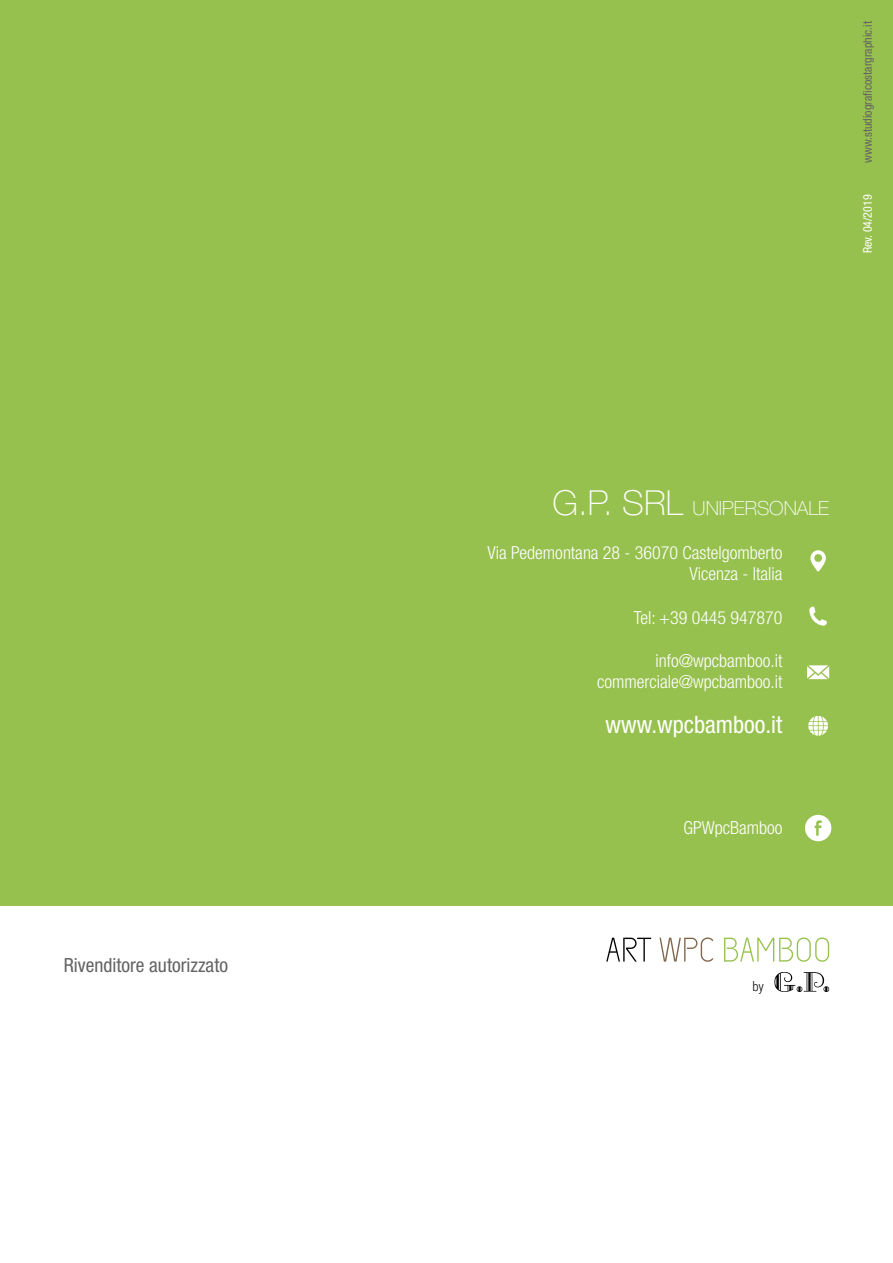
<style>
.page{position:relative;width:893px;height:1263px;background:#fff}
.page>*{position:absolute;margin:0;border:0;box-sizing:border-box;transform-origin:0 0}
.t1{font:condensed 24px "Helvetica Neue LT Std";color:#fff}
.t2{font:condensed 19.5px "Helvetica Neue LT Std";color:#646363}
.t3{font:100 19.5px "Helvetica Neue LT Std";color:#fff}
.t4{font:300 condensed 18px/21.6px "Helvetica Neue LT Std";color:#fff;text-align:right}
.t5{font:300 13.05px "Roboto Condensed";color:#000}
.t6{font:condensed 12px "Helvetica Neue LT Std";color:#646363}
.t7{font:condensed 12px "Helvetica Neue LT Std";color:#fff}
.s1{font-size:34.5px}
</style>
<div class="page">
<div style="left:0;top:0;width:893px;height:906px;background:#97c14e"></div>
<svg style="left:774px;top:972px;width:55px;height:20px"></svg>
<svg style="left:606px;top:938px;width:45px;height:23px"></svg>
<svg style="left:659px;top:938px;width:54px;height:23px"></svg>
<svg style="left:724px;top:938px;width:105px;height:23px"></svg>
<svg style="left:807px;top:665px;width:22px;height:14px"></svg>
<svg style="left:809px;top:607px;width:18px;height:19px"></svg>
<svg style="left:810px;top:550px;width:16px;height:22px"></svg>
<svg style="left:808px;top:716px;width:20px;height:20px"></svg>
<svg style="left:805px;top:815px;width:26px;height:26px"></svg>
<p class="t2" style="left:64px;top:953px;width:166px">Rivenditore autorizzato</p>
<p class="t6" style="left:860px;top:163px;width:143px;rotate:-90deg">www.studiograficostargraphic.it</p>
<p class="t7" style="left:860px;top:253px;width:60px;rotate:-90deg">Rev. 04/2019</p>
<p class="t3" style="left:553px;top:497px;width:278px"><span class="s1">G.P. SRL</span> UNIPERSONALE</p>
<p class="t4" style="left:487px;top:541px;width:297px">Via Pedemontana 28 - 36070 Castelgomberto<br>Vicenza - Italia</p>
<p class="t4" style="left:634px;top:606px;width:150px">Tel: +39 0445 947870</p>
<p class="t4" style="left:597px;top:649px;width:187px">info@wpcbamboo.it commerciale@wpcbamboo.it</p>
<h1 class="t1" style="left:606px;top:710px;width:178px">www.wpcbamboo.it</h1>
<p class="t4" style="left:683px;top:817px;width:100px">GPWpcBamboo</p>
<p class="t5" style="left:752px;top:978px;width:13px">by</p>
</div>
